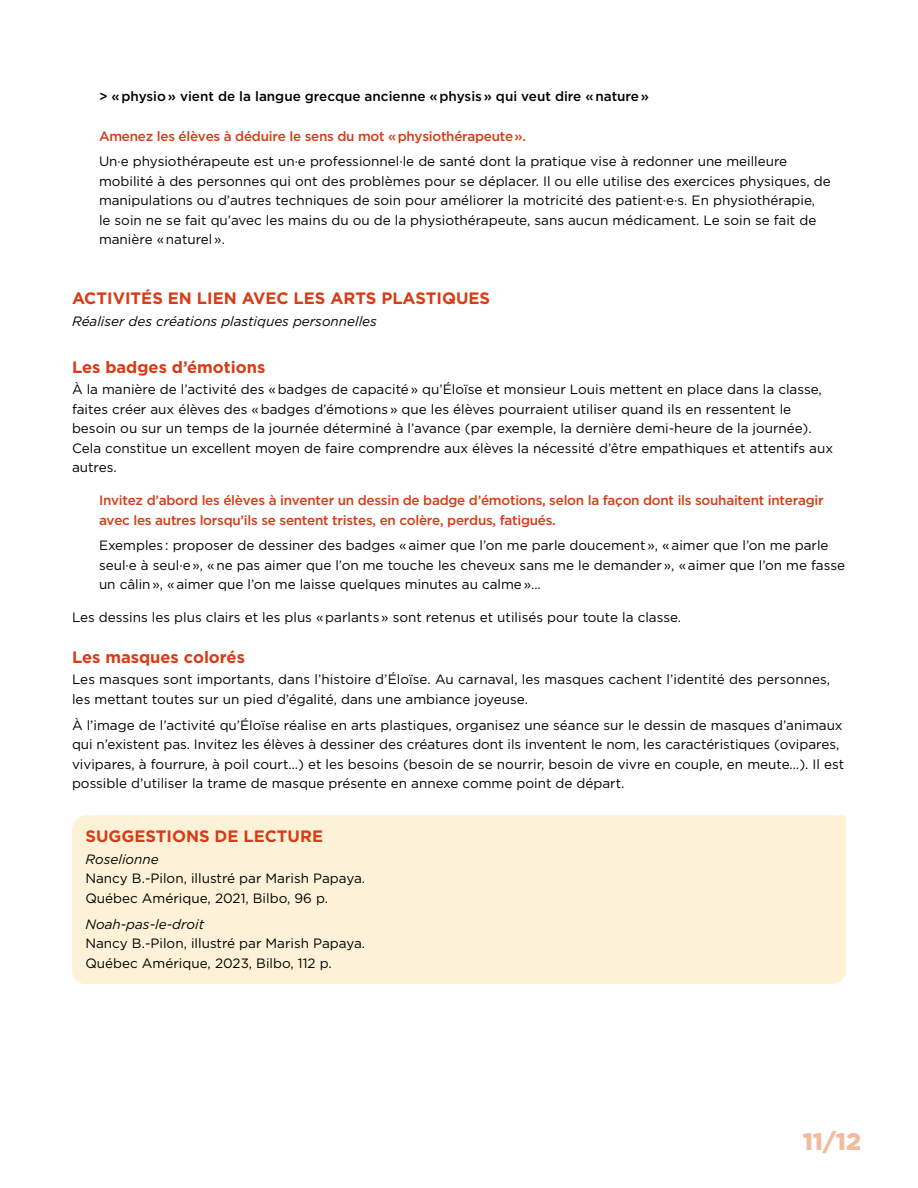
<style>
.page{position:relative;width:918px;height:1188px;background:#fff}
.page>*{position:absolute;margin:0;border:0;box-sizing:border-box;transform-origin:0 0}
.t1{font:900 24px "Gotham";color:#f2bb9e}
.t2{font:700 16.5px "Gotham";color:#d73c16}
.t3{font:13.5px/19.5px "Gotham";color:#000}
.t4{font:500 13.5px/19.5px "Gotham";letter-spacing:-.02em;color:#d73c16}
.t5{font:italic 13.5px "Gotham";color:#000}
.t6{font:500 13.5px "Gotham";color:#000}
</style>
<div class="page">
<div style="left:72px;top:815px;width:774px;height:169px;background:#fdf2d8"></div>
<p class="t6" style="left:99px;top:87px;width:552px">&gt; « physio » vient de la langue grecque ancienne « physis » qui veut dire « nature »</p>
<p class="t4" style="left:99px;top:126px;width:429px">Amenez les élèves à déduire le sens du mot « physiothérapeute ».</p>
<p class="t3" style="left:99px;top:151px;width:733px">Un·e physiothérapeute est un·e professionnel·le de santé dont la pratique vise à redonner une meilleure mobilité à des personnes qui ont des problèmes pour se déplacer. Il ou elle utilise des exercices physiques, de manipulations ou d’autres techniques de soin pour améliorer la motricité des patient·e·s. En physiothérapie,<br>le soin ne se fait qu’avec les mains du ou de la physiothérapeute, sans aucun médicament. Le soin se fait de manière « naturel ».</p>
<p class="t2" style="left:72px;top:288px;width:420px">ACTIVITÉS EN LIEN AVEC LES ARTS PLASTIQUES</p>
<p class="t5" style="left:72px;top:313px;width:306px">Réaliser des créations plastiques personnelles</p>
<p class="t2" style="left:72px;top:356px;width:195px">Les badges d’émotions</p>
<p class="t3" style="left:72px;top:380px;width:763px">À la manière de l’activité des « badges de capacité » qu’Éloïse et monsieur Louis mettent en place dans la classe, faites créer aux élèves des « badges d’émotions » que les élèves pourraient utiliser quand ils en ressentent le besoin ou sur un temps de la journée déterminé à l’avance (par exemple, la dernière demi-heure de la journée).<br>Cela constitue un excellent moyen de faire comprendre aux élèves la nécessité d’être empathiques et attentifs aux autres.</p>
<p class="t4" style="left:99px;top:491px;width:726px">Invitez d’abord les élèves à inventer un dessin de badge d’émotions, selon la façon dont ils souhaitent interagir avec les autres lorsqu’ils se sentent tristes, en colère, perdus, fatigués.</p>
<p class="t3" style="left:99px;top:536px;width:748px">Exemples : proposer de dessiner des badges « aimer que l’on me parle doucement », « aimer que l’on me parle seul·e à seul·e », « ne pas aimer que l’on me touche les cheveux sans me le demander », « aimer que l’on me fasse un câlin », « aimer que l’on me laisse quelques minutes au calme »…</p>
<p class="t3" style="left:72px;top:608px;width:611px">Les dessins les plus clairs et les plus « parlants » sont retenus et utilisés pour toute la classe.</p>
<p class="t2" style="left:72px;top:646px;width:175px">Les masques colorés</p>
<p class="t3" style="left:72px;top:669px;width:760px">Les masques sont importants, dans l’histoire d’Éloïse. Au carnaval, les masques cachent l’identité des personnes, les mettant toutes sur un pied d’égalité, dans une ambiance joyeuse.</p>
<p class="t3" style="left:72px;top:715px;width:774px">À l’image de l’activité qu’Éloïse réalise en arts plastiques, organisez une séance sur le dessin de masques d’animaux qui n’existent pas. Invitez les élèves à dessiner des créatures dont ils inventent le nom, les caractéristiques (ovipares, vivipares, à fourrure, à poil court…) et les besoins (besoin de se nourrir, besoin de vivre en couple, en meute…). Il est possible d’utiliser la trame de masque présente en annexe comme point de départ.</p>
<p class="t2" style="left:86px;top:825px;width:239px">SUGGESTIONS DE LECTURE</p>
<p class="t5" style="left:86px;top:850px;width:75px">Roselionne</p>
<p class="t3" style="left:86px;top:868px;width:281px">Nancy B.-Pilon, illustré par Marish Papaya.<br>Québec Amérique, 2021, Bilbo, 96 p.</p>
<p class="t5" style="left:86px;top:915px;width:120px">Noah-pas-le-droit</p>
<p class="t3" style="left:86px;top:934px;width:281px">Nancy B.-Pilon, illustré par Marish Papaya.<br>Québec Amérique, 2023, Bilbo, 112 p.</p>
<h1 class="t1" style="left:803px;top:1125px;width:60px">11/12</h1>
</div>
